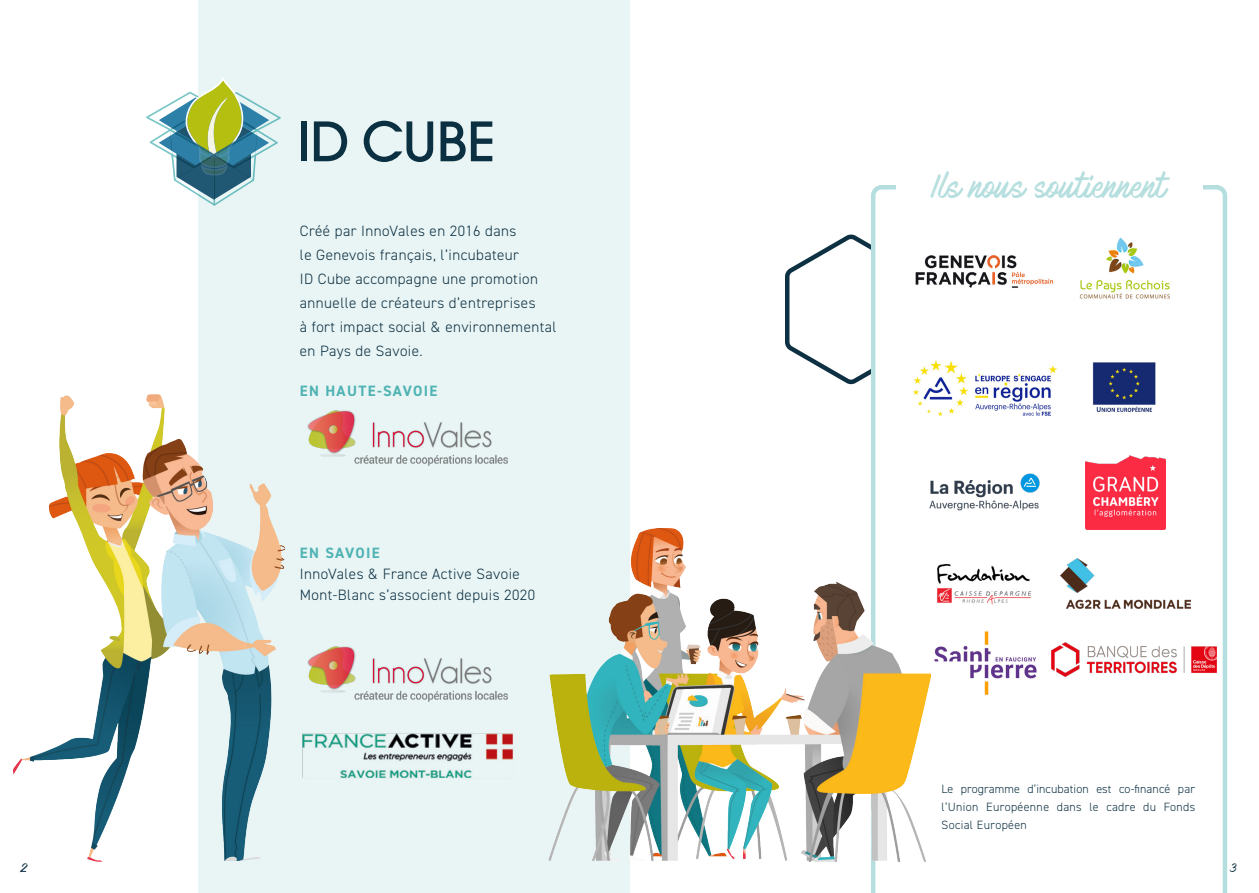
<style>
.page{position:relative;width:1259px;height:893px;background:#fff}
.page>*{position:absolute;margin:0;border:0;box-sizing:border-box;transform-origin:0 0}
.t1{font:30px "Mark My Words";color:#b5dede}
.t2{font:300 15px/24px "DIN2014";letter-spacing:.03em;color:#0d3042}
.t3{font:700 15px "DIN2014";letter-spacing:.09em;color:#4fb3b3}
.t4{font:300 12px/18px "DIN2014";letter-spacing:.03em;color:#0d3042;text-align:justify}
.t5{font:10.5px "Mark My Words";color:#0d3042}
</style>
<div class="page">
<div style="left:198px;top:0;width:431px;height:893px;background:#e9f5f5"></div>
<div style="left:301px;top:121px;width:6px;height:40px;background:#0a3041"></div>
<svg style="left:314px;top:121px;width:33px;height:40px"></svg>
<svg style="left:364px;top:121px;width:69px;height:41px"></svg>
<svg style="left:440px;top:121px;width:52px;height:40px"></svg>
<svg style="left:146px;top:78px;width:135px;height:128px"></svg>
<img style="left:13px;top:394px;width:272px;height:468px">
<img style="left:302px;top:733px;width:211px;height:45px">
<img style="left:307px;top:410px;width:201px;height:56px">
<img style="left:307px;top:646px;width:201px;height:56px">
<svg style="left:785px;top:234px;width:86px;height:151px"></svg>
<svg style="left:871px;top:185px;width:356px;height:708px"></svg>
<img style="left:548px;top:529px;width:383px;height:332px">
<div style="left:896px;top:160px;width:306px;height:52px;background:#fff"></div>
<img style="left:1060px;top:559px;width:130px;height:50px">
<img style="left:1077px;top:223px;width:96px;height:97px">
<img style="left:925px;top:472px;width:118px;height:41px">
<img style="left:936px;top:563px;width:95px;height:42px">
<img style="left:913px;top:361px;width:143px;height:54px">
<img style="left:1090px;top:360px;width:70px;height:55px">
<img style="left:1051px;top:643px;width:165px;height:33px">
<img style="left:911px;top:249px;width:147px;height:44px">
<img style="left:1085px;top:455px;width:80px;height:74px">
<img style="left:931px;top:626px;width:111px;height:74px">
<p class="t2" style="left:300px;top:219px;width:258px">Créé par InnoVales en 2016 dans<br>le Genevois français, l’incubateur<br>ID Cube accompagne une promotion annuelle de créateurs d’entreprises<br>à fort impact social &amp; environnemental en Pays de Savoie.</p>
<p class="t3" style="left:300px;top:381px;width:139px">EN HAUTE-SAVOIE</p>
<p class="t3" style="left:300px;top:543px;width:81px">EN SAVOIE</p>
<p class="t2" style="left:300px;top:563px;width:237px;line-height:21px">InnoVales &amp; France Active Savoie<br>Mont-Blanc s’associent depuis 2020</p>
<h1 class="t1" style="left:931px;top:170px;width:237px">Ils nous soutiennent</h1>
<p class="t4" style="left:941px;top:780px;width:255px">Le programme d’incubation est co-financé par l’Union Européenne dans le cadre du Fonds Social Européen</p>
<p class="t5" style="left:21px;top:862px;width:8px">2</p>
<p class="t5" style="left:1231px;top:862px;width:8px">3</p>
</div>
